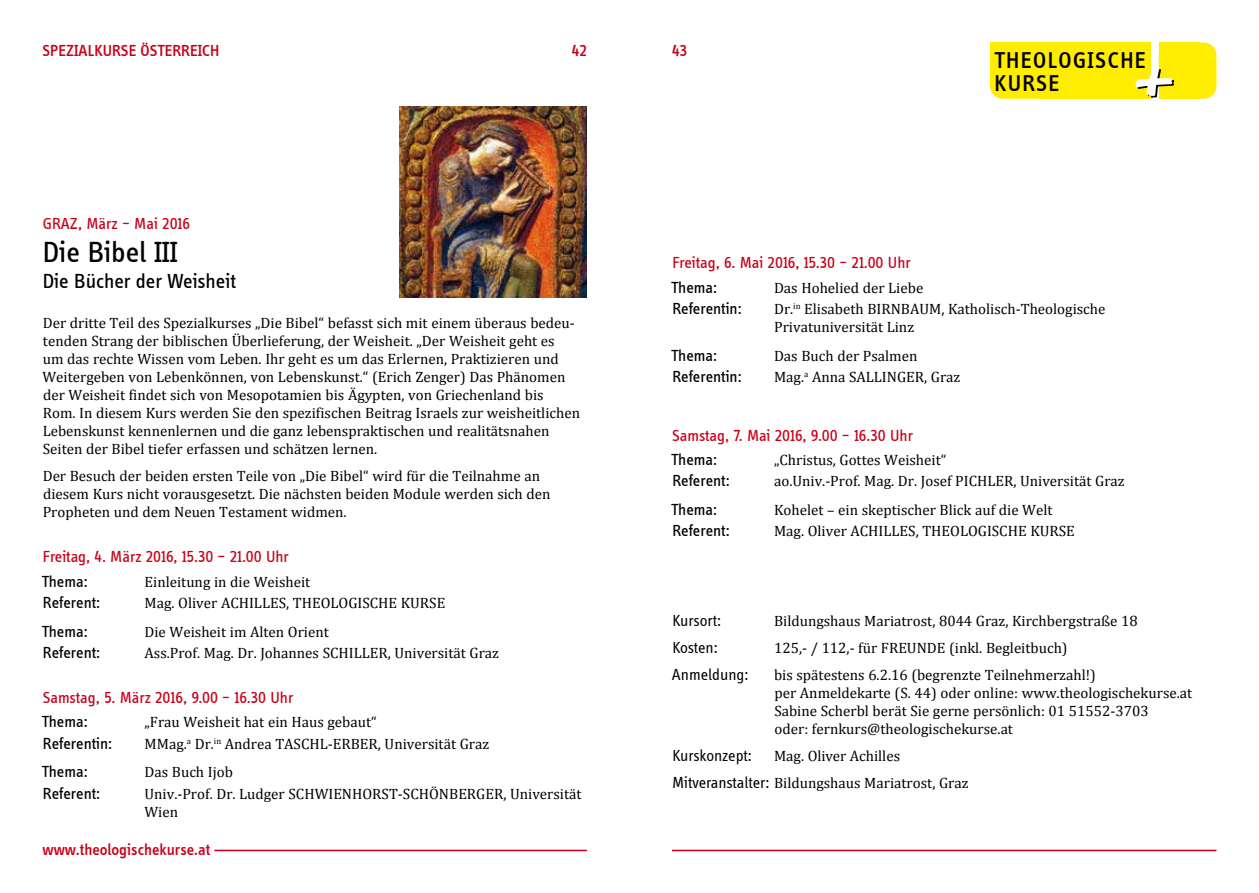
<style>
.page{position:relative;width:1259px;height:893px;background:#fff}
.page>*{position:absolute;margin:0;border:0;box-sizing:border-box;transform-origin:0 0}
.t1{font:30px "Info Disp";color:#000}
.t2{font:500 23.55px/23.5px "Info Disp";letter-spacing:.06em;color:#000}
.t3{font:21px "Info Disp";color:#000}
.t4{font:16.5px "Info Disp";color:#c90019}
.t5{font:16.5px "Info Disp";color:#000}
.t6{font:500 16.5px "Info Disp";color:#c90019}
.t7{font:16.5px "Info Disp";color:#000}
.t8{font:15px/18px "Cambria";color:#000}
.s1{font-family:"Info Disp";font-size:16.5px}
</style>
<div class="page">
<hr style="left:672px;top:850px;width:544px;height:1px;background:#c90019">
<hr style="left:214px;top:850px;width:373px;height:1px;background:#c90019">
<div style="left:990px;top:43px;width:160px;height:56px;background:#ffed00;border-radius:13px"></div>
<div style="left:1158px;top:43px;width:58px;height:56px;background:#ffed00;border-radius:13px"></div>
<div style="left:1158px;top:43px;width:41px;height:56px;background:#ffed00"></div>
<svg style="left:1135px;top:67px;width:39px;height:31px"></svg>
<img style="left:399px;top:106px;width:188px;height:192px">
<p class="t6" style="left:43px;top:41px;width:178px">SPEZIALKURSE ÖSTERREICH</p>
<p class="t6" style="left:572px;top:41px;width:17px">42</p>
<p class="t6" style="left:672px;top:41px;width:16px">43</p>
<h2 class="t2" style="left:994px;top:48px;width:153px">THEOLOGISCHE<br>KURSE</h2>
<p class="t4" style="left:43px;top:214px;width:149px">GRAZ, März – Mai 2016</p>
<h1 class="t1" style="left:43px;top:234px;width:136px">Die Bibel III</h1>
<h3 class="t3" style="left:43px;top:268px;width:195px">Die Bücher der Weisheit</h3>
<p class="t8" style="left:42px;top:314px;width:539px">Der dritte Teil des Spezialkurses „Die Bibel“ befasst sich mit einem überaus bedeu&shy;tenden Strang der biblischen Überlieferung, der Weisheit. „Der Weisheit geht es<br>um das rechte Wissen vom Leben. Ihr geht es um das Erlernen, Praktizieren und Weitergeben von Lebenkönnen, von Lebenskunst.“ (Erich Zenger) Das Phänomen der Weisheit findet sich von Mesopotamien bis Ägypten, von Griechenland bis<br>Rom. In diesem Kurs werden Sie den spezifischen Beitrag Israels zur weisheitlichen Lebenskunst kennenlernen und die ganz lebenspraktischen und realitätsnahen Seiten der Bibel tiefer erfassen und schätzen lernen.</p>
<p class="t8" style="left:43px;top:467px;width:509px">Der Besuch der beiden ersten Teile von „Die Bibel“ wird für die Teilnahme an diesem Kurs nicht vorausgesetzt. Die nächsten beiden Module werden sich den<br>Propheten und dem Neuen Testament widmen.</p>
<p class="t4" style="left:43px;top:547px;width:247px">Freitag, 4. März 2016, 15.30 – 21.00 Uhr</p>
<p class="t5" style="left:42px;top:571px;width:48px">Thema:</p>
<p class="t8" style="left:145px;top:572px;width:167px">Einleitung in die Weisheit</p>
<p class="t5" style="left:43px;top:592px;width:59px">Referent:</p>
<p class="t8" style="left:145px;top:594px;width:302px">Mag. Oliver ACHILLES, THEOLOGISCHE KURSE</p>
<p class="t5" style="left:42px;top:621px;width:48px">Thema:</p>
<p class="t8" style="left:145px;top:622px;width:186px">Die Weisheit im Alten Orient</p>
<p class="t5" style="left:43px;top:642px;width:59px">Referent:</p>
<p class="t8" style="left:145px;top:644px;width:356px">Ass.Prof. Mag. Dr. Johannes SCHILLER, Universität Graz</p>
<p class="t4" style="left:43px;top:687px;width:252px">Samstag, 5. März 2016, 9.00 – 16.30 Uhr</p>
<p class="t5" style="left:42px;top:712px;width:48px">Thema:</p>
<p class="t8" style="left:145px;top:713px;width:234px">„Frau Weisheit hat ein Haus gebaut“</p>
<p class="t5" style="left:43px;top:733px;width:71px">Referentin:</p>
<p class="t8" style="left:145px;top:734px;width:346px">MMag.<sup>a</sup> Dr.<sup>in</sup> Andrea TASCHL-ERBER, Universität Graz</p>
<p class="t5" style="left:42px;top:762px;width:48px">Thema:</p>
<p class="t8" style="left:145px;top:763px;width:90px">Das Buch Ijob</p>
<p class="t5" style="left:43px;top:783px;width:59px">Referent:</p>
<p class="t8" style="left:144px;top:784px;width:438px">Univ.-Prof. Dr. Ludger SCHWIENHORST-SCHÖNBERGER, Universität<br>Wien</p>
<p class="t6" style="left:43px;top:840px;width:169px">www.theologischekurse.at</p>
<p class="t4" style="left:672px;top:253px;width:240px">Freitag, 6. Mai 2016, 15.30 – 21.00 Uhr</p>
<p class="t5" style="left:671px;top:277px;width:48px">Thema:</p>
<p class="t8" style="left:774px;top:278px;width:151px">Das Hohelied der Liebe</p>
<p class="t5" style="left:672px;top:299px;width:71px">Referentin:</p>
<p class="t8" style="left:774px;top:300px;width:333px">Dr.<sup>in</sup> Elisabeth BIRNBAUM, Katholisch-Theologische<br>Privatuniversität Linz</p>
<p class="t5" style="left:671px;top:345px;width:48px">Thema:</p>
<p class="t8" style="left:774px;top:347px;width:145px">Das Buch der Psalmen</p>
<p class="t5" style="left:672px;top:367px;width:71px">Referentin:</p>
<p class="t8" style="left:774px;top:368px;width:188px">Mag.<sup>a</sup> Anna SALLINGER, Graz</p>
<p class="t4" style="left:672px;top:425px;width:242px">Samstag, 7. Mai 2016, 9.00 – 16.30 Uhr</p>
<p class="t5" style="left:671px;top:449px;width:48px">Thema:</p>
<p class="t8" style="left:774px;top:451px;width:174px">„Christus, Gottes Weisheit“</p>
<p class="t5" style="left:672px;top:471px;width:59px">Referent:</p>
<p class="t8" style="left:774px;top:472px;width:352px">ao.Univ.-Prof. Mag. Dr. Josef PICHLER, Universität Graz</p>
<p class="t5" style="left:671px;top:500px;width:48px">Thema:</p>
<p class="t8" style="left:774px;top:501px;width:280px">Kohelet – ein skeptischer Blick auf die Welt</p>
<p class="t5" style="left:672px;top:521px;width:59px">Referent:</p>
<p class="t8" style="left:774px;top:522px;width:302px">Mag. Oliver ACHILLES, THEOLOGISCHE KURSE</p>
<p class="t7" style="left:672px;top:612px;width:50px">Kursort:</p>
<p class="t8" style="left:774px;top:612px;width:365px">Bildungshaus Mariatrost, 8044 Graz, Kirchbergstraße 18</p>
<p class="t7" style="left:672px;top:639px;width:47px">Kosten:</p>
<p class="t8" style="left:774px;top:639px;width:295px">125,- / 112,- für FREUNDE (inkl. Begleitbuch)</p>
<p class="t7" style="left:672px;top:666px;width:78px">Anmeldung:</p>
<p class="t8" style="left:774px;top:666px;width:420px">bis spätestens 6.2.16 (begrenzte Teilnehmerzahl!)<br>per Anmeldekarte (S. 44) oder online: www.theologischekurse.at Sabine Scherbl berät Sie gerne persönlich: 01 51552-3703<br>oder: fernkurs@theologischekurse.at</p>
<p class="t7" style="left:672px;top:747px;width:81px">Kurskonzept:</p>
<p class="t8" style="left:672px;top:743px;width:298px;line-height:27px;text-indent:102px">Mag. Oliver Achilles<br><span class="s1">Mitveranstalter:</span> Bildungshaus Mariatrost, Graz</p>
</div>
